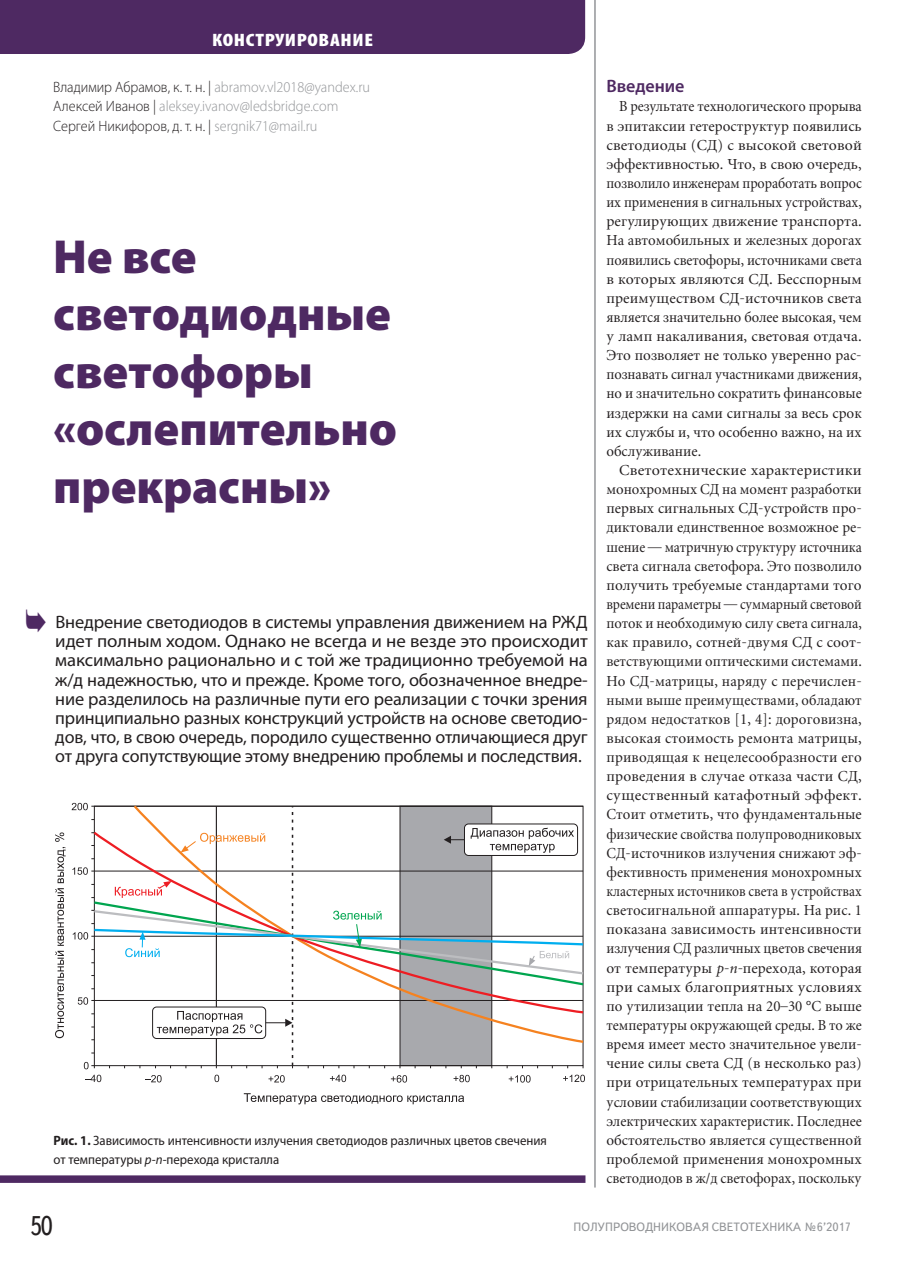
<style>
.page{position:relative;width:915px;height:1263px;background:#fff}
.page>*{position:absolute;margin:0;border:0;box-sizing:border-box;transform-origin:0 0}
.t1{font:900 48px/57.6px "Myriad Pro";color:#4e2962}
.t2{font:27px "Text Book C";color:#231f20;scale:.9 1}
.t3{font:18px/19.2px "Myriad Pro";letter-spacing:-.01em;color:#231f20;text-align:justify}
.t4{font:900 condensed 18px "Myriad Pro";letter-spacing:.03em;color:#fff;scale:1.17 1}
.t5{font:600 18px "Myriad Pro";letter-spacing:-.005em;color:#4e2962}
.t6{font:15px/19.2px "Miniature";color:#231f20;text-align:justify;scale:1.04 1}
.t7{font:15px/19.2px "Miniature";color:#231f20;text-align:justify;scale:.93 1}
.t8{font:300 15px/19.2px "Myriad Pro";color:#939598;scale:.95 1}
.t9{font:13.5px/19.2px "Myriad Pro";color:#231f20;scale:.95 1}
.t10{font:12px "Text Book C";color:#939598}
.s1{color:#231f20}
.s2{font-weight:700}
.s3{font-style:italic}
</style>
<div class="page">
<div style="left:0;top:0;width:585px;height:54px;background:#4e2962"></div>
<hr style="left:594px;top:0;width:1px;height:1187px;background:#939598">
<svg style="left:55px;top:832px;width:11px;height:206px"></svg>
<svg style="left:244px;top:1093px;width:220px;height:11px"></svg>
<svg style="left:85px;top:1075px;width:16px;height:7px"></svg>
<svg style="left:145px;top:1075px;width:16px;height:7px"></svg>
<svg style="left:214px;top:1075px;width:5px;height:7px"></svg>
<svg style="left:268px;top:1075px;width:16px;height:7px"></svg>
<svg style="left:330px;top:1075px;width:16px;height:7px"></svg>
<svg style="left:391px;top:1075px;width:16px;height:7px"></svg>
<svg style="left:453px;top:1075px;width:16px;height:7px"></svg>
<svg style="left:563px;top:1075px;width:21px;height:7px"></svg>
<svg style="left:508px;top:1075px;width:22px;height:7px"></svg>
<svg style="left:72px;top:803px;width:512px;height:266px"></svg>
<div style="left:0;top:1175px;width:585px;height:8px;background:#4e2962"></div>
<p class="t4" style="left:212px;top:29px;width:139px">КОНСТРУИРОВАНИЕ</p>
<p class="t8" style="left:53px;top:79px;width:335px"><span class="s1">Владимир Абрамов, к. т. н. |</span> abramov.vl2018@yandex.ru<br><span class="s1">Алексей Иванов |</span> aleksey.ivanov@ledsbridge.com<br><span class="s1">Сергей Никифоров, д. т. н. |</span> sergnik71@mail.ru</p>
<h1 class="t1" style="left:53px;top:227px;width:345px">Не все светодиодные светофоры «ослепительно прекрасны»</h1>
<p class="t3" style="left:55px;top:612px;width:534px">Внедрение светодиодов в системы управления движением на РЖД идет полным ходом. Однако не всегда и не везде это происходит максимально рационально и с той же традиционно требуемой на ж/д надежностью, что и прежде. Кроме того, обозначенное внедре&shy;ние разделилось на различные пути его реализации с точки зрения принципиально разных конструкций устройств на основе светодио&shy;дов, что, в свою очередь, породило существенно отличающиеся друг от друга сопутствующие этому внедрению проблемы и последствия.</p>
<p class="t9" style="left:53px;top:1130px;width:521px"><span class="s2">Рис. 1.</span> Зависимость интенсивности излучения светодиодов различных цветов свечения от температуры <span class="s3">p-n</span>-перехода кристалла</p>
<p class="t5" style="left:606px;top:76px;width:79px">Введение</p>
<p class="t7" style="left:606px;top:97px;width:276px;text-indent:13px">В результате технологического прорыва в эпитаксии гетероструктур появились светодиоды (СД) с высокой световой эффективностью. Что, в свою очередь, позволило инженерам проработать вопрос их применения в сигнальных устройствах, регулирующих движение транспорта.<br>На автомобильных и железных дорогах появились светофоры, источниками света в которых являются СД. Бесспорным преимуществом СД-источников света является значительно более высокая, чем у ламп накаливания, световая отдача.<br>Это позволяет не только уверенно рас&shy;познавать сигнал участниками движения, но и значительно сократить финансовые издержки на сами сигналы за весь срок их службы и, что особенно важно, на их обслуживание.</p>
<p class="t6" style="left:606px;top:460px;width:247px;text-indent:13px">Светотехнические характеристики монохромных СД на момент разработки первых сигнальных СД-устройств про&shy;диктовали единственное возможное ре&shy;шение — матричную структуру источника света сигнала светофора. Это позволило получить требуемые стандартами того времени параметры — суммарный световой поток и необходимую силу света сигнала, как правило, сотней-двумя СД с соот&shy;ветствующими оптическими системами.<br>Но СД-матрицы, наряду с перечислен&shy;ными выше преимуществами, обладают рядом недостатков [1, 4]: дороговизна, высокая стоимость ремонта матрицы, приводящая к нецелесообразности его проведения в случае отказа части СД, существенный катафотный эффект.<br>Стоит отметить, что фундаментальные физические свойства полупроводниковых СД-источников излучения снижают эф&shy;фективность применения монохромных кластерных источников света в устройствах светосигнальной аппаратуры. На рис. 1 показана зависимость интенсивности излучения СД различных цветов свечения от температуры <span class="s3">p-n-</span>перехода, которая при самых благоприятных условиях по утилизации тепла на 20–30 °С выше температуры окружающей среды. В то же время имеет место значительное увели&shy;чение силы света СД (в несколько раз) при отрицательных температурах при условии стабилизации соответствующих электрических характеристик. Последнее обстоятельство является существенной проблемой применения монохромных светодиодов в ж/д светофорах, поскольку</p>
<h2 class="t2" style="left:30px;top:1211px;width:27px">50</h2>
<p class="t10" style="left:573px;top:1220px;width:279px">ПОЛУПРОВОДНИКОВАЯ СВЕТОТЕХНИКА №6’2017</p>
</div>
